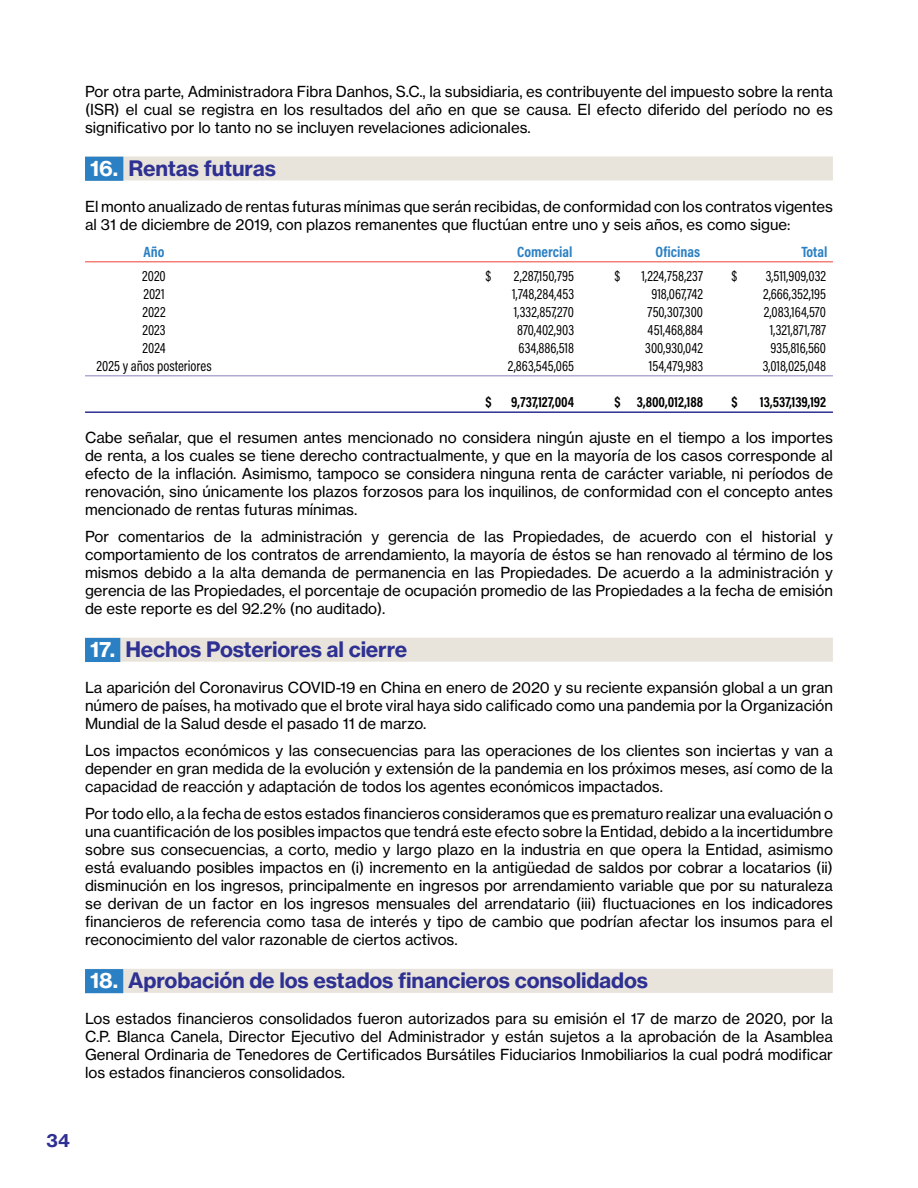
<style>
.page{position:relative;width:918px;height:1188px;background:#fff}
.page>*{position:absolute;margin:0;border:0;box-sizing:border-box;transform-origin:0 0}
.t1{font:21px "N Haas Grotesk TX Pro 75 Bd";letter-spacing:-.01em;color:#2e3092}
.t2{font:18px "N Haas Grotesk TX Pro 75 Bd";color:#2e3092}
.t3{font:15px/18px "N Haas Grotesk TX Pro 55 Rg";color:#000;text-align:justify}
.t4{font:15px "Acumin Pro Cond";color:#000;scale:.95 1}
.t5{font:700 15px "Acumin Pro Cond";color:#000;scale:.95 1}
.t6{font:700 15px "Acumin Pro Cond";color:#2b80c3}
.s1{color:#fff}
</style>
<div class="page">
<div style="left:85px;top:156px;width:748px;height:24px;background:#e9e4db"></div>
<div style="left:85px;top:157px;width:38px;height:24px;background:#2b80c3"></div>
<hr style="left:85px;top:261px;width:748px;height:1px;background:#ef4136">
<hr style="left:85px;top:375px;width:748px;height:1px;background:#8781bd">
<hr style="left:85px;top:411px;width:748px;height:2px;background:#2e3092">
<div style="left:85px;top:638px;width:748px;height:24px;background:#e9e4db"></div>
<div style="left:85px;top:638px;width:35px;height:24px;background:#2b80c3"></div>
<div style="left:85px;top:969px;width:748px;height:24px;background:#e9e4db"></div>
<div style="left:85px;top:969px;width:38px;height:24px;background:#2b80c3"></div>
<p class="t3" style="left:85px;top:82px;width:750px">Por otra parte, Administradora Fibra Danhos, S.C., la subsidiaria, es contribuyente del impuesto sobre la renta (ISR) el cual se registra en los resultados del año en que se causa. El efecto diferido del período no es significativo por lo tanto no se incluyen revelaciones adicionales.</p>
<h1 class="t1" style="left:90px;top:155px;width:187px"><span class="s1">16.</span> Rentas futuras</h1>
<p class="t3" style="left:85px;top:197px;width:750px">El monto anualizado de rentas futuras mínimas que serán recibidas, de conformidad con los contratos vigentes al 31 de diciembre de 2019, con plazos remanentes que fluctúan entre uno y seis años, es como sigue:</p>
<p class="t6" style="left:144px;top:242px;width:23px">Año</p>
<p class="t6" style="left:517px;top:242px;width:57px">Comercial</p>
<p class="t6" style="left:656px;top:242px;width:46px">Oficinas</p>
<p class="t6" style="left:801px;top:242px;width:28px">Total</p>
<p class="t4" style="left:142px;top:266px;width:26px">2020</p>
<p class="t4" style="left:486px;top:266px;width:8px">$</p>
<p class="t4" style="left:514px;top:266px;width:65px">2,287,150,795</p>
<p class="t4" style="left:615px;top:266px;width:8px">$</p>
<p class="t4" style="left:642px;top:266px;width:66px">1,224,758,237</p>
<p class="t4" style="left:732px;top:266px;width:8px">$</p>
<p class="t4" style="left:766px;top:266px;width:65px">3,511,909,032</p>
<p class="t4" style="left:144px;top:284px;width:24px">2021</p>
<p class="t4" style="left:512px;top:284px;width:67px">1,748,284,453</p>
<p class="t4" style="left:651px;top:284px;width:56px">918,067,742</p>
<p class="t4" style="left:763px;top:284px;width:68px">2,666,352,195</p>
<p class="t4" style="left:142px;top:302px;width:26px">2022</p>
<p class="t4" style="left:514px;top:302px;width:65px">1,332,857,270</p>
<p class="t4" style="left:648px;top:302px;width:60px">750,307,300</p>
<p class="t4" style="left:764px;top:302px;width:67px">2,083,164,570</p>
<p class="t4" style="left:142px;top:320px;width:26px">2023</p>
<p class="t4" style="left:517px;top:320px;width:62px">870,402,903</p>
<p class="t4" style="left:648px;top:320px;width:60px">451,468,884</p>
<p class="t4" style="left:770px;top:320px;width:61px">1,321,871,787</p>
<p class="t4" style="left:143px;top:338px;width:26px">2024</p>
<p class="t4" style="left:519px;top:338px;width:60px">634,886,518</p>
<p class="t4" style="left:645px;top:338px;width:62px">300,930,042</p>
<p class="t4" style="left:771px;top:338px;width:60px">935,816,560</p>
<p class="t4" style="left:97px;top:356px;width:123px">2025 y años posteriores</p>
<p class="t4" style="left:508px;top:356px;width:71px">2,863,545,065</p>
<p class="t4" style="left:649px;top:356px;width:59px">154,479,983</p>
<p class="t4" style="left:763px;top:356px;width:68px">3,018,025,048</p>
<p class="t5" style="left:486px;top:392px;width:8px">$</p>
<p class="t5" style="left:511px;top:392px;width:68px">9,737,127,004</p>
<p class="t5" style="left:615px;top:392px;width:95px">$ 3,800,012,188</p>
<p class="t5" style="left:732px;top:392px;width:8px">$</p>
<p class="t5" style="left:760px;top:392px;width:71px">13,537,139,192</p>
<p class="t3" style="left:85px;top:428px;width:750px">Cabe señalar, que el resumen antes mencionado no considera ningún ajuste en el tiempo a los importes de renta, a los cuales se tiene derecho contractualmente, y que en la mayoría de los casos corresponde al efecto de la inflación. Asimismo, tampoco se considera ninguna renta de carácter variable, ni períodos de renovación, sino únicamente los plazos forzosos para los inquilinos, de conformidad con el concepto antes mencionado de rentas futuras mínimas.</p>
<p class="t3" style="left:85px;top:527px;width:749px">Por comentarios de la administración y gerencia de las Propiedades, de acuerdo con el historial y comportamiento de los contratos de arrendamiento, la mayoría de éstos se han renovado al término de los mismos debido a la alta demanda de permanencia en las Propiedades. De acuerdo a la administración y gerencia de las Propiedades, el porcentaje de ocupación promedio de las Propiedades a la fecha de emisión de este reporte es del 92.2% (no auditado).</p>
<h1 class="t1" style="left:90px;top:636px;width:319px"><span class="s1">17.</span> Hechos Posteriores al cierre</h1>
<p class="t3" style="left:85px;top:679px;width:750px">La aparición del Coronavirus COVID-19 en China en enero de 2020 y su reciente expansión global a un gran número de países, ha motivado que el brote viral haya sido calificado como una pandemia por la Organización Mundial de la Salud desde el pasado 11 de marzo.</p>
<p class="t3" style="left:85px;top:742px;width:750px">Los impactos económicos y las consecuencias para las operaciones de los clientes son inciertas y van a depender en gran medida de la evolución y extensión de la pandemia en los próximos meses, así como de la capacidad de reacción y adaptación de todos los agentes económicos impactados.</p>
<p class="t3" style="left:85px;top:805px;width:749px">Por todo ello, a la fecha de estos estados financieros consideramos que es prematuro realizar una evaluación o una cuantificación de los posibles impactos que tendrá este efecto sobre la Entidad, debido a la incertidumbre sobre sus consecuencias, a corto, medio y largo plazo en la industria en que opera la Entidad, asimismo está evaluando posibles impactos en (i) incremento en la antigüedad de saldos por cobrar a locatarios (ii) disminución en los ingresos, principalmente en ingresos por arrendamiento variable que por su naturaleza se derivan de un factor en los ingresos mensuales del arrendatario (iii) fluctuaciones en los indicadores financieros de referencia como tasa de interés y tipo de cambio que podrían afectar los insumos para el reconocimiento del valor razonable de ciertos activos.</p>
<h1 class="t1" style="left:90px;top:967px;width:560px"><span class="s1">18.</span> Aprobación de los estados financieros consolidados</h1>
<p class="t3" style="left:85px;top:1010px;width:749px">Los estados financieros consolidados fueron autorizados para su emisión el 17 de marzo de 2020, por la C.P. Blanca Canela, Director Ejecutivo del Administrador y están sujetos a la aprobación de la Asamblea General Ordinaria de Tenedores de Certificados Bursátiles Fiduciarios Inmobiliarios la cual podrá modificar los estados financieros consolidados.</p>
<p class="t2" style="left:46px;top:1129px;width:25px">34</p>
</div>
